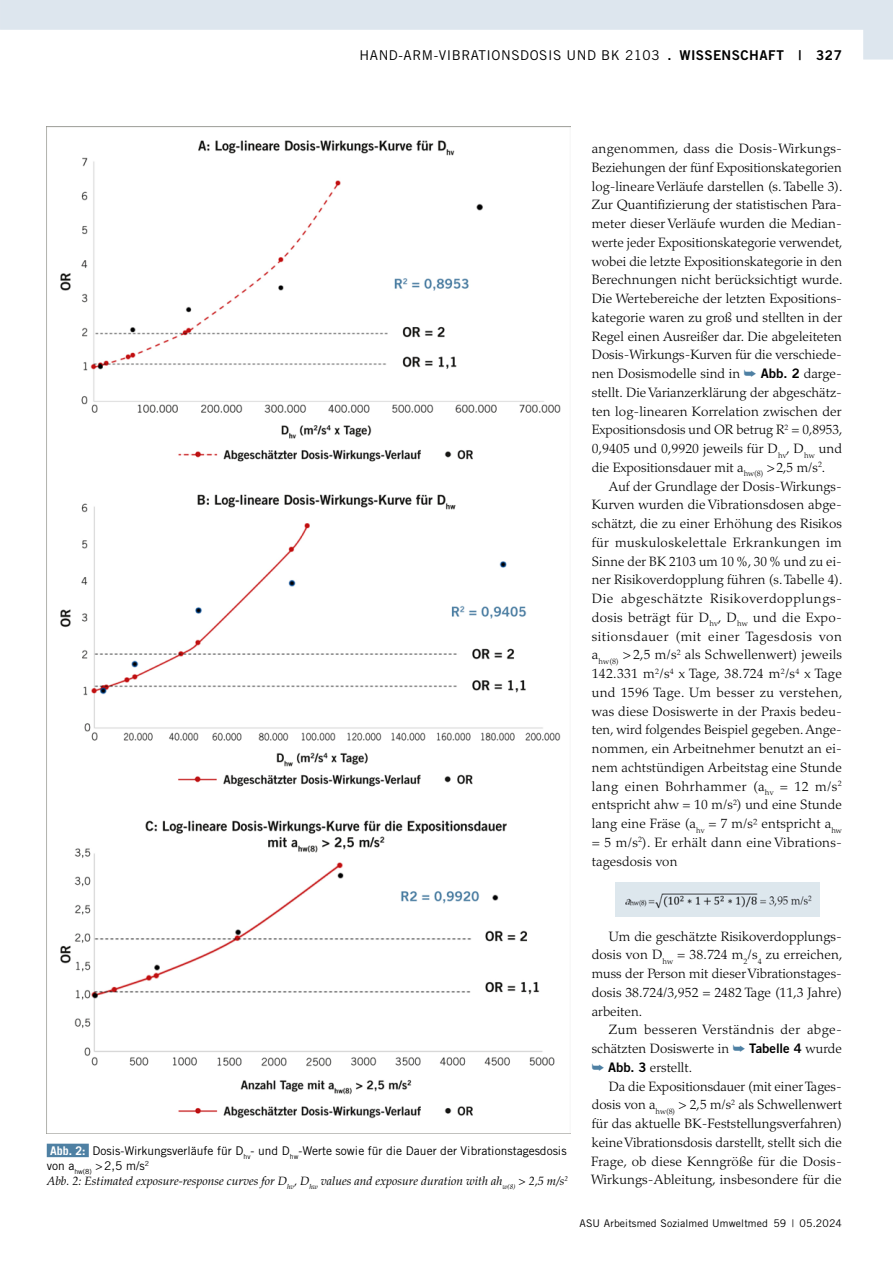
<style>
.page{position:relative;width:893px;height:1263px;background:#fff}
.page>*{position:absolute;margin:0;border:0;box-sizing:border-box;transform-origin:0 0}
.t1{font:300 13.5px/18.8px "Palatino LT Std";letter-spacing:.01em;color:#000;text-align:justify}
.t2{font:13.5px "Trade Gothic LT Std Bd 2";letter-spacing:.035em;color:#000}
.t3{font:13.5px "Trade Gothic LT Std";color:#000}
.t4{font:12px/15px "Trade Gothic LT Std";color:#000}
.t5{font:italic 12px "Palatino LT Std";color:#000}
.t6{font:10.5px "Trade Gothic LT Std";letter-spacing:.01em;color:#000}
.s1{font-family:"Trade Gothic LT Std"}
.s2{color:#4e80a3}
.s3{font-family:"Trade Gothic LT Std Bd 2";font-weight:400;font-size:13.2px}
.s4{font-weight:700;color:#fff}
</style>
<div class="page">
<img style="left:47px;top:127px;width:524px;height:1007px">
<div style="left:47px;top:1144px;width:42px;height:13px;background:#4e80a3"></div>
<img style="left:615px;top:882px;width:204px;height:34px">
<svg style="left:0;top:0;width:893px;height:60px;fill:#e4ebf1"></svg>
<p class="t3" style="left:360px;top:47px;width:21px">Hand</p>
<p class="t3" style="left:399px;top:47px;width:58px">-Arm-Vibrationsdosis</p>
<p class="t2" style="left:566px;top:46px;width:277px"><span class="s1">und BK 2103</span> . WISSENSCHAFT | -327</p>
<p class="t1" style="left:592px;top:139px;width:252px">angenommen, dass die Dosis-Wirkungs-Beziehungen der fünf Expositionskategorien log-lineare Verläufe darstellen (s. Tabelle 3).<br>Zur Quantifizierung der statistischen Para&shy;meter dieser Verläufe wurden die Median&shy;werte jeder Expositionskategorie verwendet, wobei die letzte Expositionskategorie in den Berechnungen nicht berücksichtigt wurde.<br>Die Wertebereiche der letzten Expositions&shy;kategorie waren zu groß und stellten in der Regel einen Ausreißer dar. Die abgeleiteten Dosis-Wirkungs-Kurven für die verschiede&shy;nen Dosismodelle sind in <span class="s2">➥</span> <span class="s3">Abb. 2</span> darge&shy;stellt. Die Varianzerklärung der abgeschätz&shy;ten log-linearen Korrelation zwischen der Expositionsdosis und OR betrug R<sup>2</sup> = 0,8953, 0,9405 und 0,9920 jeweils für D<sub>hv</sub>, D<sub>hw</sub> und die Expositionsdauer mit a<sub>hw(8)</sub> &gt;2,5 m/s<sup>2</sup>.</p>
<p class="t1" style="left:592px;top:477px;width:252px;text-align:left;text-indent:17px">Auf der Grundlage der Dosis-Wirkungs-Kurven wurden die Vibrationsdosen abge&shy;schätzt, die zu einer Erhöhung des Risikos für muskuloskelettale Erkrankungen im Sinne der BK 2103 um 10%, 30% und zu ei&shy;ner Risikoverdopplung führen (s. Tabelle 4).<br>Die abgeschätzte Risikoverdopplungs&shy;dosis beträgt für D<sub>hv</sub>, D<sub>hw</sub> und die Expo&shy;sitionsdauer (mit einer Tagesdosis von a<sub>hw(8)</sub> &gt; 2,5 m/s<sup>2</sup> als Schwellenwert) jeweils 142.331 m<sup>2</sup>/s<sup>4</sup> x Tage, 38.724 m<sup>2</sup>/s<sup>4</sup> x Tage und 1596 Tage. Um besser zu verstehen, was diese Dosiswerte in der Praxis bedeu&shy;ten, wird folgendes Beispiel gegeben. Ange&shy;nommen, ein Arbeitnehmer benutzt an ei&shy;nem achtstündigen Arbeitstag eine Stunde lang einen Bohrhammer (a<sub>hv</sub> = 12 m/s<sup>2 </sup>entspricht ahw = 10 m/s<sup>2</sup>) und eine Stunde lang eine Fräse (a<sub>hv</sub> = 7 m/s² entspricht a<sub>hw </sub>= 5 m/s<sup>2</sup>). Er erhält dann eine Vibrations&shy;tagesdosis von</p>
<p class="t4" style="left:47px;top:1143px;width:521px"><span class="s4">Abb. 2:</span> Dosis-Wirkungsverläufe für D<sub>hv</sub>- und D<sub>hw</sub>-Werte sowie für die Dauer der Vibrationstagesdosis von a<sub>hw(8)</sub> &gt;2,5 m/s<sup>2</sup></p>
<p class="t5" style="left:47px;top:1174px;width:523px">Abb. 2: Estimated exposure-response curves for D<sub>hv</sub>, D<sub>hw</sub> values and exposure duration with ah<sub>w(8)</sub> &gt; 2,5 m/s<sup>2</sup></p>
<p class="t1" style="left:592px;top:927px;width:252px;text-indent:17px">Um die geschätzte Risikoverdopplungs&shy;dosis von D<sub>hw</sub> = 38.724 m<sub>2</sub>/s<sub>4</sub> zu erreichen, muss der Person mit dieser Vibrationstages&shy;dosis 38.724/3,952 = 2482 Tage (11,3 Jahre) arbeiten.</p>
<p class="t1" style="left:592px;top:1021px;width:252px;text-indent:17px">Zum besseren Verständnis der abge&shy;schätzten Dosiswerte in <span class="s2">➥</span> <span class="s3">Tabelle 4</span> wurde <span class="s2">➥</span> <span class="s3">Abb. 3</span> erstellt.</p>
<p class="t1" style="left:591px;top:1077px;width:252px;text-indent:18px">Da die Expositionsdauer (mit einer Tages&shy;dosis von a<sub>hw(8)</sub> &gt; 2,5 m/s<sup>2</sup> als Schwellenwert für das aktuelle BK-Feststellungsverfahren) keine Vibrationsdosis darstellt, stellt sich die Frage, ob diese Kenngröße für die Dosis-Wirkungs-Ableitung, insbesondere für die</p>
<p class="t6" style="left:579px;top:1217px;width:264px">ASU Arbeitsmed Sozialmed U mweltmed 59 | 05.2024</p>
</div>
